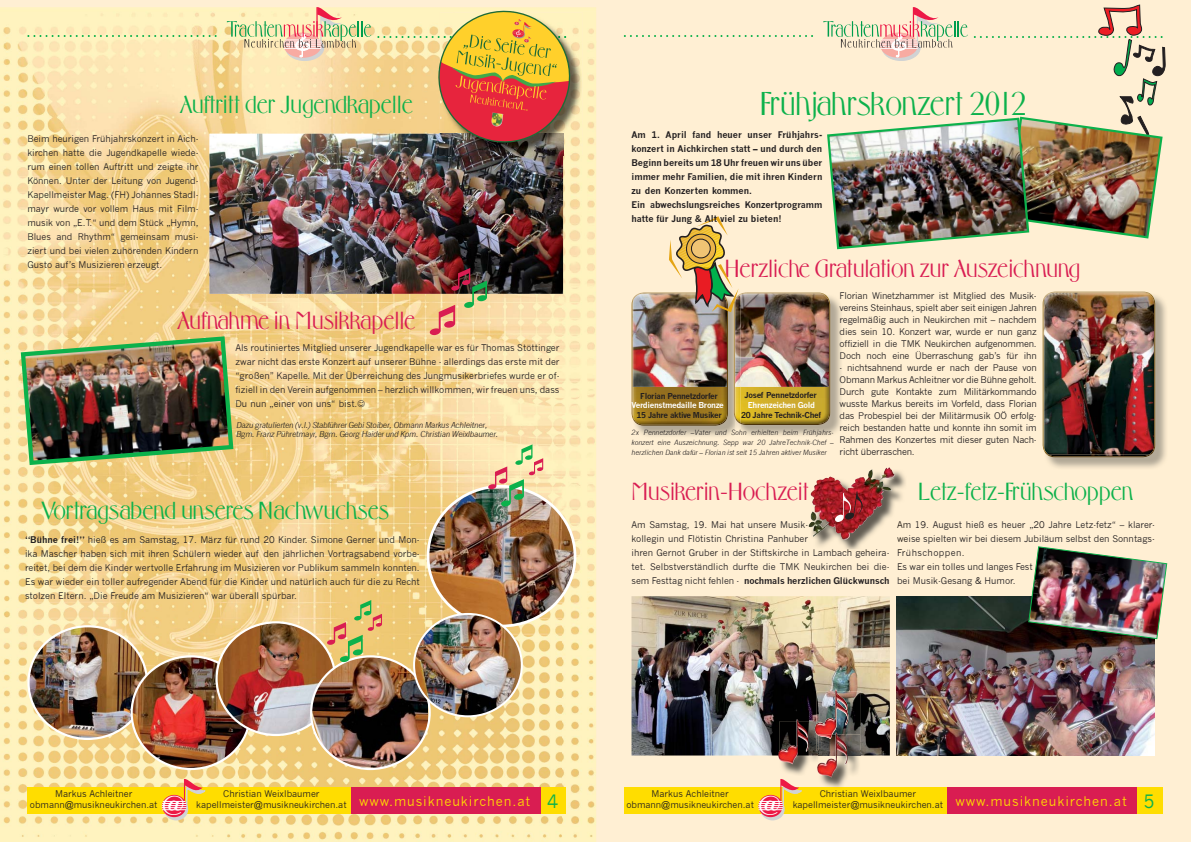
<style>
.page{position:relative;width:1191px;height:842px;background:#fff}
.page>*{position:absolute;margin:0;border:0;box-sizing:border-box;transform-origin:0 0}
.t1{font:32px "Middleton";color:#0cb14b}
.t2{font:28px "Times";color:#fff}
.t3{font:24px "Middleton";color:#0cb14b}
.t4{font:24px "Middleton";color:#d91d52}
.t5{font:9px/14px "News Gothic";color:#231f20;text-align:justify}
.t6{font:700 9px/14px "News Gothic";color:#231f20}
.t7{font:italic 8px/9.6px "News Gothic";letter-spacing:-.03em;color:#231f20}
.t8{font:700 8px "News Gothic";letter-spacing:-.04em;color:#231f20}
.t9{font:700 8px "News Gothic";letter-spacing:-.04em;color:#fff}
.t10{font:italic 7px/10px "News Gothic";letter-spacing:-.01em;color:#231f20;text-align:justify}
.s1{font-weight:700}
.s2{color:#211a13}
.s3{font-size:18px;color:#0cb14b}
</style>
<div class="page">
<div style="left:596px;top:0;width:595px;height:842px;background:#ffefd3"></div>
<svg style="left:624px;top:35px;width:189px;height:2px"></svg>
<div style="left:624px;top:787px;width:538px;height:27px;background:#fd0"></div>
<div style="left:947px;top:787px;width:189px;height:27px;background:#d91d52"></div>
<svg style="left:760px;top:798px;width:24px;height:22px"></svg>
<svg style="left:758px;top:795px;width:24px;height:22px"></svg>
<svg style="left:758px;top:779px;width:43px;height:31px"></svg>
<img style="left:0;top:7px;width:240px;height:835px">
<img style="left:240px;top:7px;width:137px;height:127px">
<img style="left:574px;top:7px;width:22px;height:34px">
<img style="left:561px;top:41px;width:35px;height:801px">
<img style="left:240px;top:770px;width:321px;height:72px">
<svg style="left:27px;top:35px;width:190px;height:2px"></svg>
<svg style="left:285px;top:35px;width:39px;height:26px"></svg>
<img style="left:227px;top:7px;width:144px;height:50px">
<div style="left:27px;top:787px;width:539px;height:27px;background:#fd0"></div>
<div style="left:351px;top:787px;width:189px;height:27px;background:#d91d52"></div>
<svg style="left:164px;top:798px;width:24px;height:22px"></svg>
<svg style="left:162px;top:795px;width:24px;height:22px"></svg>
<svg style="left:162px;top:779px;width:43px;height:31px"></svg>
<img style="left:209px;top:134px;width:354px;height:134px">
<img style="left:563px;top:13px;width:19px;height:142px">
<img style="left:440px;top:147px;width:123px;height:8px">
<img style="left:377px;top:6px;width:197px;height:141px">
<img style="left:823px;top:5px;width:342px;height:244px">
<img style="left:635px;top:297px;width:206px;height:139px">
<img style="left:638px;top:295px;width:83px;height:128px">
<img style="left:644px;top:294px;width:25px;height:1px">
<img style="left:636px;top:423px;width:87px;height:3px">
<img style="left:721px;top:312px;width:7px;height:111px">
<svg style="left:715px;top:414px;width:12px;height:11px"></svg>
<img style="left:631px;top:305px;width:2px;height:114px">
<img style="left:633px;top:305px;width:5px;height:118px">
<img style="left:644px;top:293px;width:25px;height:1px">
<svg style="left:631px;top:292px;width:13px;height:13px"></svg>
<img style="left:735px;top:424px;width:5px;height:12px">
<img style="left:738px;top:295px;width:86px;height:127px">
<img style="left:746px;top:294px;width:71px;height:1px">
<img style="left:740px;top:422px;width:86px;height:3px">
<img style="left:735px;top:312px;width:3px;height:100px">
<img style="left:824px;top:296px;width:6px;height:126px">
<svg style="left:827px;top:413px;width:2px;height:6px"></svg>
<img style="left:734px;top:312px;width:1px;height:100px">
<svg style="left:734px;top:412px;width:6px;height:12px"></svg>
<img style="left:746px;top:293px;width:71px;height:1px">
<svg style="left:817px;top:292px;width:12px;height:13px"></svg>
<img style="left:1047px;top:296px;width:119px;height:172px">
<img style="left:1055px;top:293px;width:92px;height:1px">
<img style="left:1049px;top:294px;width:100px;height:160px">
<img style="left:1055px;top:291px;width:94px;height:2px">
<img style="left:1055px;top:454px;width:96px;height:3px">
<svg style="left:1046px;top:445px;width:9px;height:12px"></svg>
<img style="left:1149px;top:295px;width:6px;height:159px">
<svg style="left:1047px;top:291px;width:8px;height:6px"></svg>
<svg style="left:1147px;top:293px;width:7px;height:11px"></svg>
<img style="left:1042px;top:298px;width:2px;height:153px">
<img style="left:1044px;top:294px;width:5px;height:160px">
<img style="left:669px;top:216px;width:77px;height:96px">
<img style="left:21px;top:268px;width:555px;height:502px">
<img style="left:631px;top:596px;width:259px;height:159px">
<img style="left:896px;top:597px;width:259px;height:159px">
<img style="left:1028px;top:546px;width:139px;height:93px">
<img style="left:810px;top:469px;width:96px;height:81px">
<svg style="left:897px;top:521px;width:9px;height:29px"></svg>
<img style="left:879px;top:469px;width:15px;height:13px">
<img style="left:781px;top:721px;width:37px;height:54px">
<img style="left:778px;top:719px;width:30px;height:43px">
<img style="left:847px;top:700px;width:14px;height:51px">
<img style="left:816px;top:736px;width:2px;height:15px">
<img style="left:814px;top:689px;width:33px;height:47px">
<img style="left:820px;top:755px;width:40px;height:32px">
<img style="left:821px;top:734px;width:39px;height:21px">
<svg style="left:818px;top:751px;width:3px;height:4px"></svg>
<img style="left:818px;top:739px;width:3px;height:12px">
<img style="left:818px;top:734px;width:14px;height:5px">
<img style="left:817px;top:757px;width:18px;height:18px">
<svg style="left:835px;top:491px;width:28px;height:31px"></svg>
<h3 class="t3" style="left:180px;top:94px;width:234px">Auftritt der Jugendkapelle</h3>
<p class="t5" style="left:27px;top:132px;width:173px">Beim heurigen Frühjahrskonzert in Aich&shy;kirchen hatte die Jugendkapelle wiede&shy;rum einen tollen Auftritt und zeigte ihr Können. Unter der Leitung von Jugend-Kapellmeister Mag. (FH) Johannes Stadl&shy;mayr wurde vor vollem Haus mit Film&shy;musik von „E.T.“ und dem Stück „Hymn, Blues and Rhythm“ gemeinsam musi&shy;ziert und bei vielen zuhörenden Kindern Gusto auf’s Musizieren erzeugt.</p>
<h3 class="t4" style="left:178px;top:310px;width:239px">Aufnahme in Musikkapelle</h3>
<p class="t5" style="left:235px;top:341px;width:326px">Als routiniertes Mitglied unserer Jugendkapelle war es für Thomas Stöttinger zwar nicht das erste Konzert auf unserer Bühne - allerdings das erste mit der “großen” Kapelle. Mit der Überreichung des Jungmusikerbriefes wurde er of&shy;fiziell in den Verein aufgenommen – herzlich willkommen, wir freuen uns, dass Du nun „einer von uns“ bist.☺</p>
<p class="t7" style="left:236px;top:420px;width:264px">Dazu gratulierten (v.l.) Stabführer Gebi Stoiber, Obmann Markus Achleitner,<br>Bgm. Franz Pühretmayr, Bgm. Georg Haider und Kpm. Christian Weixlbaumer.</p>
<h3 class="t3" style="left:42px;top:500px;width:348px">Vortragsabend unseres Nachwuchses</h3>
<p class="t5" style="left:25px;top:532px;width:396px"><span class="s1">“Bühne frei!”</span> hieß es am Samstag, 17. März für rund 20 Kinder. Simone Gerner und Mon&shy;ika Mascher haben sich mit ihren Schülern wieder auf den jährlichen Vortragsabend vorbe&shy;reitet, bei dem die Kinder wertvolle Erfahrung im Musizieren vor Publikum sammeln konnten.<br>Es war wieder ein toller aufregender Abend für die Kinder und natürlich auch für die zu Recht stolzen Eltern. „Die Freude am Musizieren“ war überall spürbar.</p>
<h1 class="t1" style="left:760px;top:90px;width:267px">Frühjahrskonzert 2012</h1>
<p class="t6" style="left:631px;top:128px;width:192px">Am 1. April fand heuer unser Frühjahrs&shy;konzert in Aichkirchen statt – und durch den Beginn bereits um 18 Uhr freuen wir uns über immer mehr Familien, die mit ihren Kindern zu den Konzerten kommen.<br>Ein abwechslungsreiches Konzertprogramm hatte für Jung &amp; Alt viel zu bieten!</p>
<h3 class="t4" style="left:725px;top:258px;width:357px">Herzliche Gratulation zur Auszeichnung</h3>
<p class="t5" style="left:839px;top:290px;width:199px;line-height:12px">Florian Winetzhammer ist Mitglied des Musik&shy;vereins Steinhaus, spielt aber seit einigen Jahren regelmäßig auch in Neukirchen mit – nachdem dies sein 10. Konzert war, wurde er nun ganz offiziell in die TMK Neukirchen aufgenommen.<br>Doch noch eine Überraschung gab’s für ihn</p>
<p class="t5" style="left:839px;top:362px;width:199px;line-height:12px">- nichtsahnend wurde er nach der Pause von Obmann Markus Achleitner vor die Bühne geholt.<br>Durch gute Kontakte zum Militärkommando wusste Markus bereits im Vorfeld, dass Florian das Probespiel bei der Militärmusik OÖ erfolg&shy;reich bestanden hatte und konnte ihn somit im Rahmen des Konzertes mit dieser guten Nach&shy;richt überraschen.</p>
<h3 class="t3" style="left:918px;top:481px;width:216px">Letz-fetz-Frühschoppen</h3>
<p class="t5" style="left:897px;top:517px;width:259px"><span class="s2">Am</span> 19. August hieß es heuer „20 Jahre Letz-fetz“ – klarer-</p>
<p class="t5" style="left:897px;top:531px;width:259px"><span class="s2">we</span>ise spielten wir bei diesem Jubiläum selbst den Sonntags-</p>
<p class="t5" style="left:631px;top:546px;width:335px">ihren Gernot Gruber in der Stiftskirche in <span class="s2">Lambach geheira Fr</span>ühschoppen.</p>
<p class="t5" style="left:897px;top:559px;width:137px">Es war ein tolles und langes Fest bei Musik-Gesang &amp; Humor.</p>
<p class="t8" style="left:744px;top:391px;width:74px">Josef Pennetzdorfer</p>
<p class="t9" style="left:748px;top:400px;width:69px">Ehrenzeichen Gold</p>
<p class="t8" style="left:741px;top:410px;width:82px">20 Jahre Technik-Chef</p>
<p class="t8" style="left:640px;top:391px;width:79px">Florian Pennetzdorfer</p>
<p class="t9" style="left:631px;top:400px;width:94px">Verdienstmedaille Bronze</p>
<p class="t8" style="left:636px;top:410px;width:87px">15 Jahre aktive Musiker</p>
<p class="t10" style="left:631px;top:427px;width:203px">2x Pennetzdorfer –Vater und Sohn erhielten beim Frühjahrs&shy;konzert eine Auszeichnung. Sepp war 20 JahreTechnik-Chef – herzlichen Dank dafür – Florian ist seit 15 Jahren aktiver Musiker</p>
<h3 class="t4" style="left:631px;top:481px;width:178px">Musikerin-Hochzeit</h3>
<p class="t5" style="left:631px;top:518px;width:178px">Am Samstag, 19. Mai hat unsere Musik&shy;kollegin und Flötistin Christina Panhuber</p>
<p class="t5" style="left:631px;top:546px;width:259px;text-indent:255px">- tet. Selbstverständlich durfte die TMK Neukirchen bei die&shy;sem Festtag nicht fehlen - <span class="s1">nochmals herzlichen Glückwunsch</span></p>
<p class="t5" style="left:30px;top:789px;width:129px;line-height:10.8px;text-align:center">Markus Achleitner obmann@musikneukirchen.at</p>
<p class="t5" style="left:223px;top:787px;width:98px">Christian Weixlbaumer</p>
<h2 class="t2" style="left:160px;top:794px;width:27px">@</h2>
<p class="t5" style="left:196px;top:798px;width:364px">kapellmeister@musikneukirchen.at <sup>www.musikneukirchen.at</sup> <span class="s3">4</span></p>
<p class="t5" style="left:626px;top:789px;width:129px;line-height:10.8px;text-align:center">Markus Achleitner obmann@musikneukirchen.at</p>
<p class="t5" style="left:819px;top:787px;width:98px">Christian Weixlbaumer</p>
<h2 class="t2" style="left:757px;top:794px;width:27px">@</h2>
<p class="t5" style="left:792px;top:798px;width:364px">kapellmeister@musikneukirchen.at <sup>www.musikneukirchen.at</sup> <span class="s3">5</span></p>
</div>
